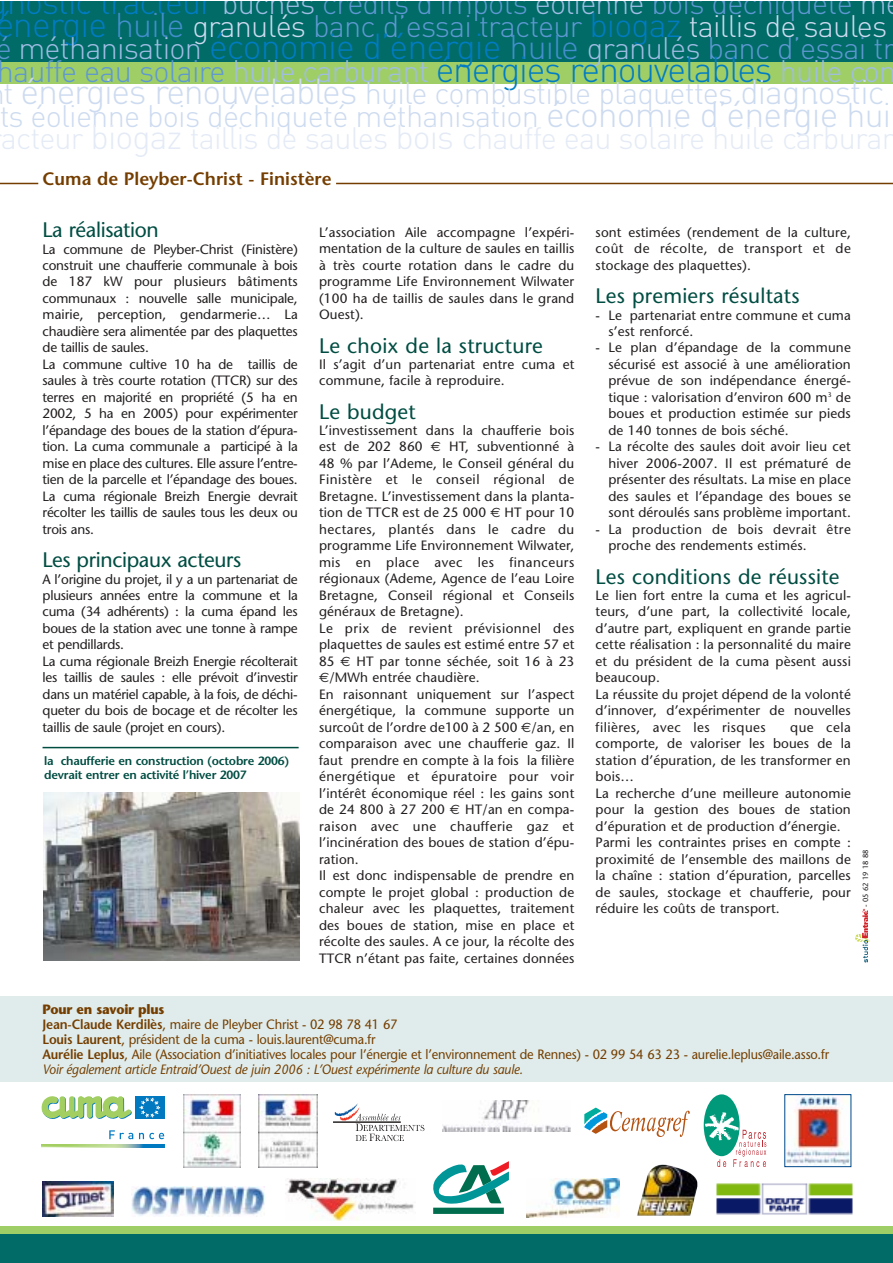
<style>
.page{position:relative;width:893px;height:1263px;background:#fff}
.page>*{position:absolute;margin:0;border:0;box-sizing:border-box;transform-origin:0 0}
.t1{font:300 30.75px/22.5px "DIN";letter-spacing:-.025em;color:#cddbf0}
.t2{font:21px "Stone Sans";letter-spacing:.01em;color:#004d42}
.t3{font:21px "Stone Sans";letter-spacing:-.015em;color:#004d42}
.t4{font:600 18px "Stone Sans";color:#753e00}
.t5{font:13.5px/16.5px "Stone Sans";letter-spacing:.01em;color:#231f1f}
.t6{font:13.5px/16.5px "Stone Sans";letter-spacing:-.015em;color:#231f1f}
.t7{font:13.5px/15px "Stone Sans";letter-spacing:-.015em;color:#753e00;scale:.95 1}
.t8{font:13.5px/16.5px "Stone Sans";letter-spacing:.03em;color:#231f1f}
.t9{font:600 12px/13.5px "Stone Sans";letter-spacing:-.015em;color:#004d42}
.t10{font:7.5px "Stone Sans";color:#231f1f}
.s1{font-size:33.9px;color:#007cc3}
.s2{color:#9fbde4}
.s3{color:#5e98d2}
.s4{font-size:35.7px;color:#007cc3}
.s5{font-size:33.9px;color:#438ecc}
.s6{font-size:35.7px}
.s7{font-size:33.9px}
.s8{color:#e4ebf6}
.s9{font-size:33.9px;color:#e4ebf6}
.s10{font-family:"Euro Sans"}
.s11{font-weight:700}
.s12{font-weight:600}
.s13{font-style:italic}
</style>
<div class="page">
<div style="left:0;top:996px;width:892px;height:86px;background:#dfeceb"></div>
<div style="left:0;top:30px;width:892px;height:54px;background:#9fce67"></div>
<div style="left:0;top:1226px;width:892px;height:12px;background:#9fce67"></div>
<div style="left:0;top:2px;width:892px;height:60px;background:#006b67"></div>
<div style="left:0;top:1235px;width:892px;height:28px;background:#006b67"></div>
<img style="left:43px;top:792px;width:256px;height:169px">
<hr style="left:43px;top:747px;width:255px;height:1px;background:#004d42">
<hr style="left:0;top:183px;width:38px;height:1px;background:#753e00">
<hr style="left:336px;top:183px;width:556px;height:1px;background:#753e00">
<img style="left:786px;top:1096px;width:63px;height:69px">
<div style="left:784px;top:1094px;width:67px;height:73px;border:1px solid #00498a"></div>
<svg style="left:41px;top:1096px;width:91px;height:23px"></svg>
<div style="left:135px;top:1096px;width:29px;height:23px;background:#0079c1"></div>
<svg style="left:139px;top:1098px;width:21px;height:19px"></svg>
<img style="left:42px;top:1144px;width:122px;height:4px">
<svg style="left:109px;top:1130px;width:24px;height:9px"></svg>
<svg style="left:139px;top:1133px;width:25px;height:6px"></svg>
<svg style="left:433px;top:1161px;width:76px;height:53px"></svg>
<img style="left:442px;top:1101px;width:128px;height:31px">
<img style="left:716px;top:1183px;width:137px;height:32px">
<div style="left:183px;top:1094px;width:62px;height:78px;background:linear-gradient(to right,#fff,#fff)"></div>
<img style="left:183px;top:1094px;width:57px;height:73px">
<svg style="left:317px;top:1094px;width:1px;height:74px"></svg>
<img style="left:259px;top:1094px;width:58px;height:74px">
<img style="left:527px;top:1178px;width:93px;height:40px">
<img style="left:286px;top:1178px;width:128px;height:43px">
<div style="left:703px;top:1094px;width:36px;height:62px;background:#009a7a;border-radius:50%"></div>
<svg style="left:704px;top:1112px;width:62px;height:55px"></svg>
<img style="left:132px;top:1187px;width:132px;height:29px">
<svg style="left:43px;top:1181px;width:71px;height:36px"></svg>
<img style="left:43px;top:1181px;width:70px;height:35px">
<svg style="left:584px;top:1108px;width:105px;height:29px"></svg>
<div style="left:629px;top:1164px;width:79px;height:56px;background:#fff"></div>
<img style="left:637px;top:1164px;width:61px;height:52px">
<hr style="left:333px;top:1122px;width:67px;height:1px;background:#231f1f">
<svg style="left:334px;top:1103px;width:90px;height:38px"></svg>
<svg style="left:855px;top:909px;width:15px;height:53px"></svg>
<p class="t1" style="left:-5px;top:-4px;width:912px;text-indent:12px"><span class="s1">nostic tracteur</span> <span class="s2">bûches</span> <span class="s3">crédits d impôts</span> <span class="s2">éolienne</span> <span class="s3">bois déchiqueté</span> <span class="s2">m </span><span class="s4">énergie</span> <span class="s5">huile</span> granulés <span class="s3">banc d’essai tracteur</span> <span class="s1">biogaz</span> taillis de saules <span class="s3">é</span> <span class="s2">méthanisation</span> <span class="s4">économie d’énergie</span> <span class="s5">huile</span> <span class="s2">granulés</span> <span class="s3">banc d’essai tr hauffe eau solaire</span> <span class="s2">huile carburant</span> <span class="s4">énergies renouvelables</span> <span class="s2">huile com </span>t <span class="s6">énergies renouvelables</span> huile combustible plaquettes <span class="s7">diagnostic </span>ts éolienne bois déchiqueté méthanisation <span class="s6">économie d’énergie</span> <span class="s7">hui </span><span class="s8">acteur</span> <span class="s9">biogaz</span> <span class="s8">taillis de saules</span> <span class="s9">bois</span> <span class="s8">chauffe eau solaire huile carburan</span></p>
<h3 class="t4" style="left:43px;top:172px;width:290px">Cuma de Pleyber-Christ - Finistère</h3>
<h2 class="t3" style="left:43px;top:222px;width:118px">La réalisation</h2>
<p class="t6" style="left:43px;top:242px;width:257px">La commune de Pleyber-Christ (Finistère) construit une chaufferie communale à bois de 187 kW pour plusieurs bâtiments communaux : nouvelle salle municipale, mairie, perception, gendarmerie… La chaudière sera alimentée par des plaquettes de taillis de saules.<br>La commune cultive 10 ha de taillis de saules à très courte rotation (TTCR) sur des terres en majorité en propriété (5 ha en 2002, 5 ha en 2005) pour expérimenter l’épandage des boues de la station d’épura&shy;tion. La cuma communale a participé à la mise en place des cultures. Elle assure l’entre&shy;tien de la parcelle et l’épandage des boues.<br>La cuma régionale Breizh Energie devrait récolter les taillis de saules tous les deux ou trois ans.</p>
<h2 class="t3" style="left:43px;top:552px;width:200px">Les principaux acteurs</h2>
<p class="t6" style="left:43px;top:572px;width:257px">A l’origine du projet, il y a un partenariat de plusieurs années entre la commune et la cuma (34 adhérents) : la cuma épand les boues de la station avec une tonne à rampe et pendillards.<br>La cuma régionale Breizh Energie récolterait les taillis de saules : elle prévoit d’investir dans un matériel capable, à la fois, de déchi&shy;queter du bois de bocage et de récolter les taillis de saule (projet en cours).</p>
<p class="t9" style="left:44px;top:756px;width:247px">la chaufferie en construction (octobre 2006) devrait entrer en activité l’hiver 2007</p>
<p class="t5" style="left:319px;top:225px;width:257px;text-align:justify">L’association Aile accompagne l’expéri&shy;mentation de la culture de saules en taillis à très courte rotation dans le cadre du programme Life Environnement Wilwater (100 ha de taillis de saules dans le grand Ouest).</p>
<h2 class="t2" style="left:319px;top:337px;width:225px">Le choix de la structure</h2>
<p class="t5" style="left:319px;top:357px;width:257px">Il s’agit d’un partenariat entre cuma et commune, facile à reproduire.</p>
<h2 class="t2" style="left:319px;top:403px;width:98px">Le budget</h2>
<p class="t5" style="left:319px;top:423px;width:257px">L’investissement dans la chaufferie bois est de 202 860 <span class="s10">€</span> HT, subventionné à 48 % par l’Ademe, le Conseil général du Finistère et le conseil régional de Bretagne. L’investissement dans la planta&shy;tion de TTCR est de 25 000 <span class="s10">€</span> HT pour 10 hectares, plantés dans le cadre du programme Life Environnement Wilwater, mis en place avec les financeurs régionaux (Ademe, Agence de l’eau Loire Bretagne, Conseil régional et Conseils généraux de Bretagne).<br>Le prix de revient prévisionnel des plaquettes de saules est estimé entre 57 et 85 <span class="s10">€</span> HT par tonne séchée, soit 16 à 23 <span class="s10">€</span>/MWh entrée chaudière.<br>En raisonnant uniquement sur l’aspect énergétique, la commune supporte un surcoût de l’ordre de100 à 2 500 <span class="s10">€</span>/an, en comparaison avec une chaufferie gaz. Il faut prendre en compte à la fois la filière énergétique et épuratoire pour voir l’intérêt économique réel : les gains sont de 24 800 à 27 200 <span class="s10">€</span> HT/an en compa&shy;raison avec une chaufferie gaz et l’incinération des boues de station d’épu&shy;ration.<br>Il est donc indispensable de prendre en compte le projet global : production de chaleur avec les plaquettes, traitement des boues de station, mise en place et récolte des saules. A ce jour, la récolte des TTCR n’étant pas faite, certaines données</p>
<p class="t5" style="left:595px;top:225px;width:257px;text-align:justify">sont estimées (rendement de la culture, coût de récolte, de transport et de stockage des plaquettes).</p>
<h2 class="t2" style="left:595px;top:288px;width:205px">Les premiers résultats</h2>
<p class="t5" style="left:608px;top:308px;width:244px;text-indent:-13px">- Le partenariat entre commune et cuma s’est renforcé.</p>
<p class="t5" style="left:608px;top:341px;width:244px;text-align:justify;text-indent:-13px">- Le plan d’épandage de la commune sécurisé est associé à une amélioration prévue de son indépendance énergé&shy;tique : valorisation d’environ 600 m<sup>3</sup> de boues et production estimée sur pieds de 140 tonnes de bois séché.</p>
<p class="t5" style="left:608px;top:440px;width:244px;text-align:justify;text-indent:-13px">- La récolte des saules doit avoir lieu cet hiver 2006-2007. Il est prématuré de présenter des résultats. La mise en place des saules et l’épandage des boues se sont déroulés sans problème important.</p>
<p class="t8" style="left:608px;top:522px;width:244px;text-indent:-13px">- La production de bois devrait être proche des rendements estimés.</p>
<h2 class="t2" style="left:595px;top:568px;width:245px">Les conditions de réussite</h2>
<p class="t5" style="left:595px;top:588px;width:257px">Le lien fort entre la cuma et les agricul&shy;teurs, d’une part, la collectivité locale, d’autre part, expliquent en grande partie cette réalisation : la personnalité du maire et du président de la cuma pèsent aussi beaucoup.<br>La réussite du projet dépend de la volonté d’innover, d’expérimenter de nouvelles filières, avec les risques</p>
<p class="t5" style="left:595px;top:720px;width:257px;text-indent:194px">que cela comporte, de valoriser les boues de la station d’épuration, de les transformer en bois…<br>La recherche d’une meilleure autonomie pour la gestion des boues de station d’épuration et de production d’énergie.<br>Parmi les contraintes prises en compte : proximité de l’ensemble des maillons de la chaîne : station d’épuration, parcelles de saules, stockage et chaufferie, pour réduire les coûts de transport.</p>
<p class="t10" style="left:862px;top:907px;width:59px;rotate:-90deg">- 05 62 19 18 88</p>
<p class="t7" style="left:43px;top:1003px;width:829px"><span class="s11">Pour en savoir plus<br></span><span class="s12">Jean-Claude Kerdilès</span>, maire de Pleyber Christ - 02 98 78 41 67<br><span class="s12">Louis Laurent</span>, président de la cuma - louis.laurent@cuma.fr<br><span class="s12">Aurélie Leplus</span>, Aile (Association d’initiatives locales pour l’énergie et l’environnement de Rennes) - 02 99 54 63 23 - aurelie.leplus@aile.asso.fr <span class="s13">Voir également article Entraid’Ouest de juin 2006 : L’Ouest expérimente la culture du saule.</span></p>
</div>
